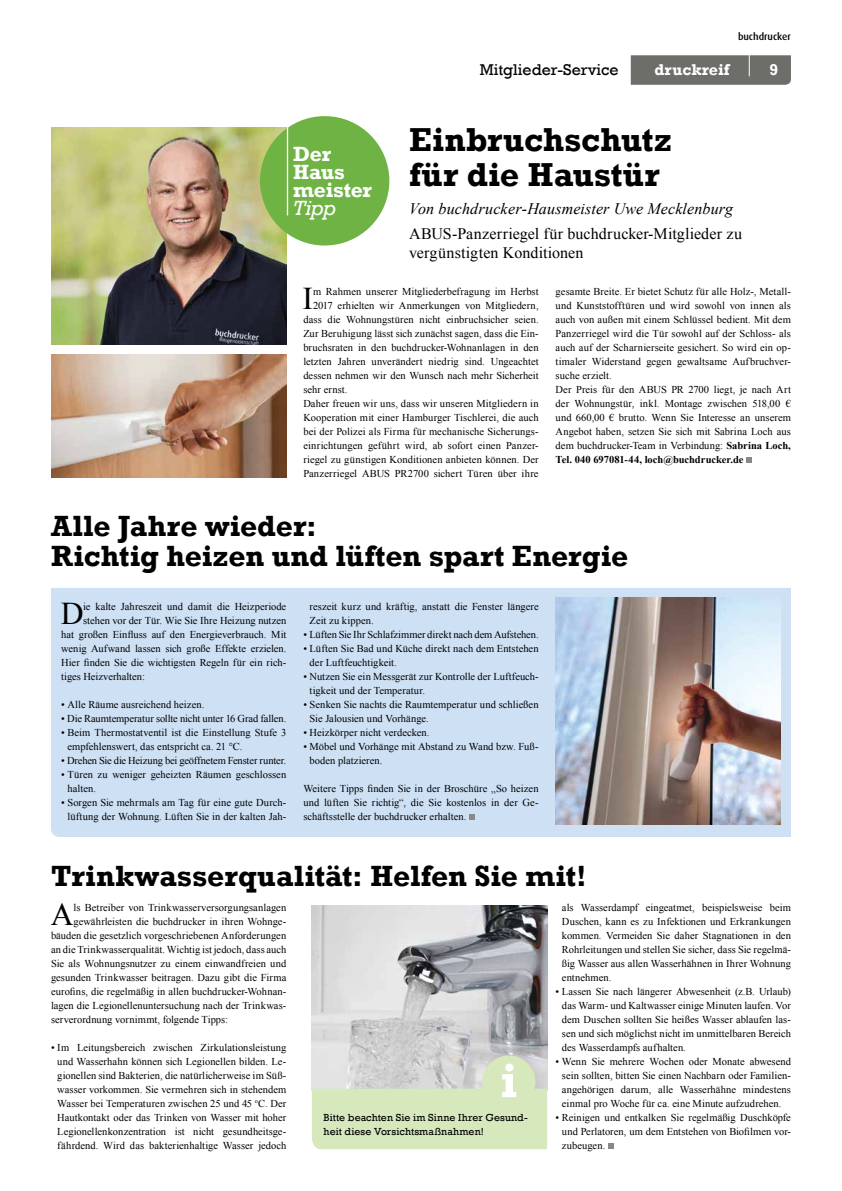
<style>
.page{position:relative;width:842px;height:1191px;background:#fff}
.page>*{position:absolute;margin:0;border:0;box-sizing:border-box;transform-origin:0 0}
.t1{font:700 34px/35px "Rockwell";color:#000}
.t2{font:31.6px "Times New Roman";color:#000}
.t3{font:700 30px/30px "Rockwell";color:#000}
.t4{font:700 21.1px/18.1px "Rockwell";letter-spacing:-.01em;color:#fff}
.t5{font:italic 21.1px "Rockwell";color:#fff}
.t6{font:16px/19px "Times New Roman";letter-spacing:.005em;color:#000}
.t7{font:italic 16px "Times New Roman";letter-spacing:.01em;color:#000}
.t8{font:16px "Rockwell";color:#000}
.t9{font:700 16px "Rockwell";color:#fff}
.t10{font:10.5px/14px "Times New Roman";letter-spacing:.005em;color:#000}
.t11{font:10.5px/14px "Rockwell";letter-spacing:.01em;color:#000}
.t12{font:500 10px "Dax";color:#000}
.s1{font-weight:700}
</style>
<div class="page">
<div style="left:51px;top:588px;width:740px;height:249px;background:#cee0f4"></div>
<img style="left:51px;top:128px;width:235px;height:216px">
<svg style="left:631px;top:55px;width:160px;height:30px;background:#6f6f6b"></svg>
<hr style="left:749px;top:42px;width:1px;height:34px;background:#fff">
<svg style="left:746px;top:457px;width:6px;height:6px"></svg>
<img style="left:51px;top:354px;width:235px;height:123px">
<div style="left:260px;top:116px;width:129px;height:129px;background:#6fb344;border-radius:50%"></div>
<hr style="left:287px;top:118px;width:1px;height:97px;background:#fff">
<img style="left:312px;top:905px;width:235px;height:150px">
<svg style="left:312px;top:1055px;width:235px;height:94px;background:#d7e2c5"></svg>
<svg style="left:608px;top:1143px;width:6px;height:6px"></svg>
<img style="left:556px;top:597px;width:225px;height:227px">
<svg style="left:469px;top:814px;width:6px;height:6px"></svg>
<p class="t12" style="left:738px;top:31px;width:54px">buchdrucker</p>
<h3 class="t4" style="left:293px;top:145px;width:80px">Der<br>Haus meister</h3>
<h3 class="t5" style="left:293px;top:196px;width:44px">Tipp</h3>
<h3 class="t8" style="left:480px;top:60px;width:140px">Mitglieder-Service</h3>
<h3 class="t9" style="left:654px;top:60px;width:76px">druckreif</h3>
<h3 class="t9" style="left:769px;top:60px;width:10px">9</h3>
<h1 class="t1" style="left:409px;top:122px;width:264px">Einbruchschutz für die Haustür</h1>
<h3 class="t7" style="left:409px;top:197px;width:326px">Von buchdrucker-Hausmeister Uwe Mecklenburg</h3>
<h3 class="t6" style="left:409px;top:224px;width:334px">ABUS-Panzerriegel für buchdrucker-Mitglieder zu vergünstigten Konditionen</h3>
<h2 class="t2" style="left:303px;top:277px;width:12px">I</h2>
<p class="t10" style="left:313px;top:284px;width:227px">m Rahmen unserer Mitgliederbefragung im Herbst</p>
<p class="t10" style="left:313px;top:298px;width:227px">2017 erhielten wir Anmerkungen von Mitgliedern,</p>
<p class="t10" style="left:303px;top:312px;width:237px">dass die Wohnungstüren nicht einbruchsicher seien.</p>
<p class="t10" style="left:303px;top:326px;width:237px">Zur Beruhigung lässt sich zunächst sagen, dass die Ein-</p>
<p class="t10" style="left:303px;top:340px;width:237px">bruchsraten in den buchdrucker-Wohnanlagen in den</p>
<p class="t10" style="left:303px;top:354px;width:237px">letzten Jahren unverändert niedrig sind. Ungeachtet</p>
<p class="t10" style="left:303px;top:368px;width:237px">dessen nehmen wir den Wunsch nach mehr Sicherheit</p>
<p class="t10" style="left:303px;top:382px;width:46px">sehr ernst.</p>
<p class="t10" style="left:303px;top:396px;width:237px">Daher freuen wir uns, dass wir unseren Mitgliedern in</p>
<p class="t10" style="left:303px;top:410px;width:237px">Kooperation mit einer Hamburger Tischlerei, die auch</p>
<p class="t10" style="left:303px;top:424px;width:237px">bei der Polizei als Firma für mechanische Sicherungs-</p>
<p class="t10" style="left:303px;top:438px;width:237px">einrichtungen geführt wird, ab sofort einen Panzer-</p>
<p class="t10" style="left:303px;top:452px;width:237px">riegel zu günstigen Konditionen anbieten können. Der</p>
<p class="t10" style="left:303px;top:466px;width:237px">Panzerriegel ABUS PR2700 sichert Türen über ihre</p>
<p class="t10" style="left:556px;top:284px;width:237px">gesamte Breite. Er bietet Schutz für alle Holz-, Metall&shy;und Kunststofftüren und wird sowohl von innen als auch von außen mit einem Schlüssel bedient. Mit dem Panzerriegel wird die Tür sowohl auf der Schloss- als auch auf der Scharnierseite gesichert. So wird ein op&shy;timaler Widerstand gegen gewaltsame Aufbruchver&shy;suche erzielt.<br>Der Preis für den ABUS PR 2700 liegt, je nach Art der Wohnungstür, inkl. Montage zwischen 518,00 € und 660,00 € brutto. Wenn Sie Interesse an unserem Angebot haben, setzen Sie sich mit Sabrina Loch aus dem buchdrucker-Team in Verbindung: <span class="s1">Sabrina Loch, Tel. 040 697081-44, loch@buchdrucker.de</span></p>
<h3 class="t3" style="left:51px;top:511px;width:579px">Alle Jahre wieder:<br>Richtig heizen und lüften spart Energie</h3>
<p class="t10" style="left:310px;top:599px;width:231px">reszeit kurz und kräftig, anstatt die Fenster längere<br>Zeit zu kippen.</p>
<p class="t10" style="left:303px;top:627px;width:237px">• Lüften Sie Ihr Schlafzimmer direkt nach dem Aufstehen.</p>
<p class="t10" style="left:310px;top:641px;width:230px;text-indent:-6px">• Lüften Sie Bad und Küche direkt nach dem Entstehen der Luftfeuchtigkeit.</p>
<p class="t10" style="left:310px;top:669px;width:230px;text-indent:-6px">• Nutzen Sie ein Messgerät zur Kontrolle der Luftfeuch&shy;tigkeit und der Temperatur.</p>
<p class="t10" style="left:310px;top:697px;width:230px;text-indent:-6px">• Senken Sie nachts die Raumtemperatur und schließen<br>Sie Jalousien und Vorhänge.</p>
<p class="t10" style="left:303px;top:725px;width:128px">• Heizkörper nicht verdecken.</p>
<p class="t10" style="left:310px;top:739px;width:230px;text-indent:-6px">• Möbel und Vorhänge mit Abstand zu Wand bzw. Fuß&shy;boden platzieren.</p>
<p class="t10" style="left:303px;top:781px;width:237px;text-align:justify">Weitere Tipps finden Sie in der Broschüre „So heizen und lüften Sie richtig“, die Sie kostenlos in der Ge&shy;schäftsstelle der buchdrucker erhalten.</p>
<h2 class="t2" style="left:61px;top:592px;width:24px">D</h2>
<p class="t10" style="left:83px;top:599px;width:205px">ie kalte Jahreszeit und damit die Heizperiode</p>
<p class="t10" style="left:83px;top:613px;width:205px">stehen vor der Tür. Wie Sie Ihre Heizung nutzen</p>
<p class="t10" style="left:61px;top:627px;width:227px">hat großen Einfluss auf den Energieverbrauch. Mit</p>
<p class="t10" style="left:61px;top:641px;width:227px">wenig Aufwand lassen sich große Effekte erzielen.</p>
<p class="t10" style="left:61px;top:655px;width:226px">Hier finden Sie die wichtigsten Regeln für ein rich-</p>
<p class="t10" style="left:61px;top:669px;width:85px">tiges Heizverhalten:</p>
<p class="t10" style="left:61px;top:697px;width:145px">• Alle Räume ausreichend heizen.</p>
<p class="t10" style="left:61px;top:711px;width:227px">• Die Raumtemperatur sollte nicht unter 16 Grad fallen.</p>
<p class="t10" style="left:68px;top:725px;width:220px;text-indent:-6px">• Beim Thermostatventil ist die Einstellung Stufe 3 empfehlenswert, das entspricht ca. 21 °C.</p>
<p class="t10" style="left:61px;top:753px;width:227px">• Drehen Sie die Heizung bei geöffnetem Fenster runter.</p>
<p class="t10" style="left:68px;top:767px;width:220px;text-indent:-6px">• Türen zu weniger geheizten Räumen geschlossen halten.</p>
<p class="t10" style="left:61px;top:795px;width:227px;text-align:right">• Sorgen Sie mehrmals am Tag für eine gute Durch&shy;lüftung der Wohnung. Lüften Sie in der kalten Jah-</p>
<h3 class="t3" style="left:51px;top:861px;width:537px">Trinkwasserqualität: Helfen Sie mit!</h3>
<p class="t10" style="left:562px;top:900px;width:230px;text-align:justify">als Wasserdampf eingeatmet, beispielsweise beim Duschen, kann es zu Infektionen und Erkrankungen kommen. Vermeiden Sie daher Stagnationen in den Rohrleitungen und stellen Sie sicher, dass Sie regelmä&shy;ßig Wasser aus allen Wasserhähnen in Ihrer Wohnung entnehmen.</p>
<p class="t10" style="left:562px;top:984px;width:230px;text-align:justify;text-indent:-6px">• Lassen Sie nach längerer Abwesenheit (z.B. Urlaub) das Warm- und Kaltwasser einige Minuten laufen. Vor dem Duschen sollten Sie heißes Wasser ablaufen las&shy;sen und sich möglichst nicht im unmittelbaren Bereich des Wasserdampfs aufhalten.</p>
<p class="t10" style="left:556px;top:1054px;width:237px;text-align:center">• Wenn Sie mehrere Wochen oder Monate abwesend sein sollten, bitten Sie einen Nachbarn oder Familien&shy;angehörigen darum, alle Wasserhähne mindestens einmal pro Woche für ca. eine Minute aufzudrehen.</p>
<p class="t10" style="left:562px;top:1110px;width:230px;text-align:justify;text-indent:-6px">• Reinigen und entkalken Sie regelmäßig Duschköpfe und Perlatoren, um dem Entstehen von Biofilmen vor&shy;zubeugen.</p>
<h2 class="t2" style="left:51px;top:893px;width:24px">A</h2>
<p class="t10" style="left:74px;top:900px;width:214px">ls Betreiber von Trinkwasserversorgungsanlagen</p>
<p class="t10" style="left:74px;top:914px;width:214px">gewährleisten die buchdrucker in ihren Wohnge-</p>
<p class="t10" style="left:51px;top:928px;width:237px">bäuden die gesetzlich vorgeschriebenen Anforderungen</p>
<p class="t10" style="left:51px;top:942px;width:237px">an die Trinkwasserqualität. Wichtig ist jedoch, dass auch</p>
<p class="t10" style="left:51px;top:956px;width:237px">Sie als Wohnungsnutzer zu einem einwandfreien und</p>
<p class="t10" style="left:51px;top:970px;width:237px">gesunden Trinkwasser beitragen. Dazu gibt die Firma</p>
<p class="t10" style="left:51px;top:984px;width:237px">eurofins, die regelmäßig in allen buchdrucker-Wohnan-</p>
<p class="t10" style="left:51px;top:998px;width:237px">lagen die Legionellenuntersuchung nach der Trinkwas-</p>
<p class="t10" style="left:51px;top:1012px;width:178px">serverordnung vornimmt, folgende Tipps:</p>
<p class="t10" style="left:57px;top:1040px;width:230px;text-align:justify;text-indent:-6px">• Im Leitungsbereich zwischen Zirkulationsleistung und Wasserhahn können sich Legionellen bilden. Le&shy;gionellen sind Bakterien, die natürlicherweise im Süß&shy;wasser vorkommen. Sie vermehren sich in stehendem Wasser bei Temperaturen zwischen 25 und 45 <sup>o</sup>C. Der Hautkontakt oder das Trinken von Wasser mit hoher Legionellenkonzentration ist nicht gesundheitsge&shy;fährdend. Wird das bakterienhaltige Wasser jedoch</p>
<p class="t11" style="left:324px;top:1110px;width:206px">Bitte beachten Sie im Sinne Ihrer Gesund&shy;heit diese Vorsichtsmaßnahmen!</p>
</div>
